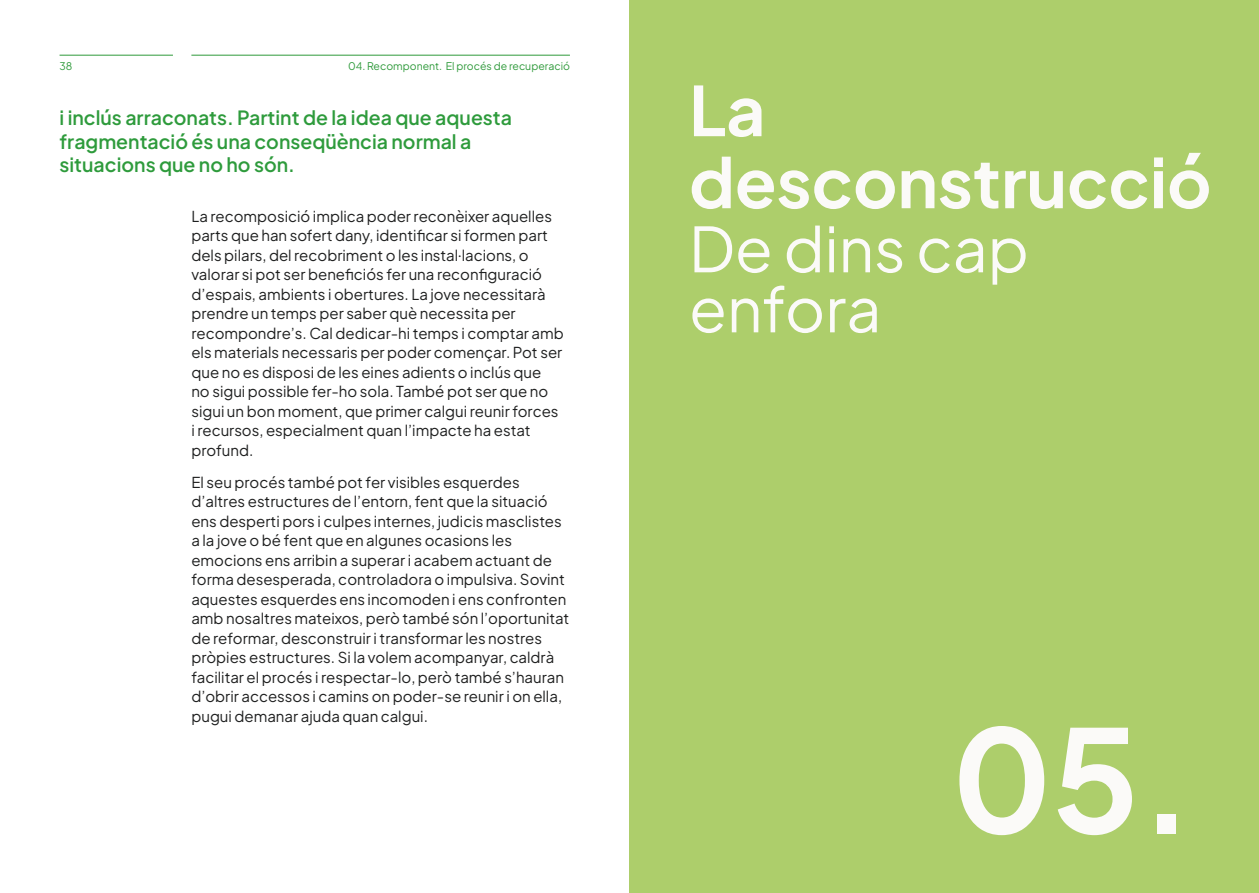
<style>
.page{position:relative;width:1259px;height:893px;background:#fff}
.page>*{position:absolute;margin:0;border:0;box-sizing:border-box;transform-origin:0 0}
.t1{font:700 141.9px "Plus Jakarta Sans";color:#fbfaf8}
.t2{font:700 68.1px/72px "Plus Jakarta Sans";color:#fbfaf8}
.t3{font:61.8px/60px "Plus Jakarta Sans";color:#fbfaf8}
.t4{font:600 19.5px/23.4px "Plus Jakarta Sans";color:#2e9b3c}
.t5{font:15px/19.5px "Plus Jakarta Sans";color:#1e1f1f}
.t6{font:10.5px "Plus Jakarta Sans";color:#2f9a3b}
</style>
<div class="page">
<div style="left:629px;top:0;width:630px;height:893px;background:#adce6b"></div>
<hr style="left:191px;top:55px;width:379px;height:1px;background:#2f9a3b">
<hr style="left:60px;top:55px;width:113px;height:1px;background:#2f9a3b">
<p class="t6" style="left:60px;top:58px;width:14px">38</p>
<p class="t6" style="left:348px;top:58px;width:223px">04. Recomponent. El procés de recuperació</p>
<h3 class="t4" style="left:60px;top:104px;width:454px">i inclús arraconats. Partint de la idea que aquesta fragmentació és una conseqüència normal a situacions que no ho són.</h3>
<p class="t5" style="left:191px;top:205px;width:374px">La recomposició implica poder reconèixer aquelles parts que han sofert dany, identificar si formen part dels pilars, del recobriment o les instal·lacions, o valorar si pot ser beneficiós fer una reconfiguració d’espais, ambients i obertures. La jove necessitarà prendre un temps per saber què necessita per recompondre’s. Cal dedicar-hi temps i comptar amb els materials necessaris per poder començar. Pot ser que no es disposi de les eines adients o inclús que<br>no sigui possible fer-ho sola. També pot ser que no sigui un bon moment, que primer calgui reunir forces i recursos, especialment quan l’impacte ha estat profund.</p>
<p class="t5" style="left:191px;top:471px;width:379px">El seu procés també pot fer visibles esquerdes d’altres estructures de l’entorn, fent que la situació ens desperti pors i culpes internes, judicis masclistes a la jove o bé fent que en algunes ocasions les emocions ens arribin a superar i acabem actuant de forma desesperada, controladora o impulsiva. Sovint aquestes esquerdes ens incomoden i ens confronten amb nosaltres mateixos, però també són l’oportunitat de reformar, desconstruir i transformar les nostres pròpies estructures. Si la volem acompanyar, caldrà facilitar el procés i respectar-lo, però també s’hauran d’obrir accessos i camins on poder-se reunir i on ella, pugui demanar ajuda quan calgui.</p>
<h2 class="t2" style="left:689px;top:66px;width:524px">La desconstrucció</h2>
<h3 class="t3" style="left:689px;top:213px;width:341px">De dins cap enfora</h3>
<h1 class="t1" style="left:951px;top:653px;width:243px">05.</h1>
</div>
